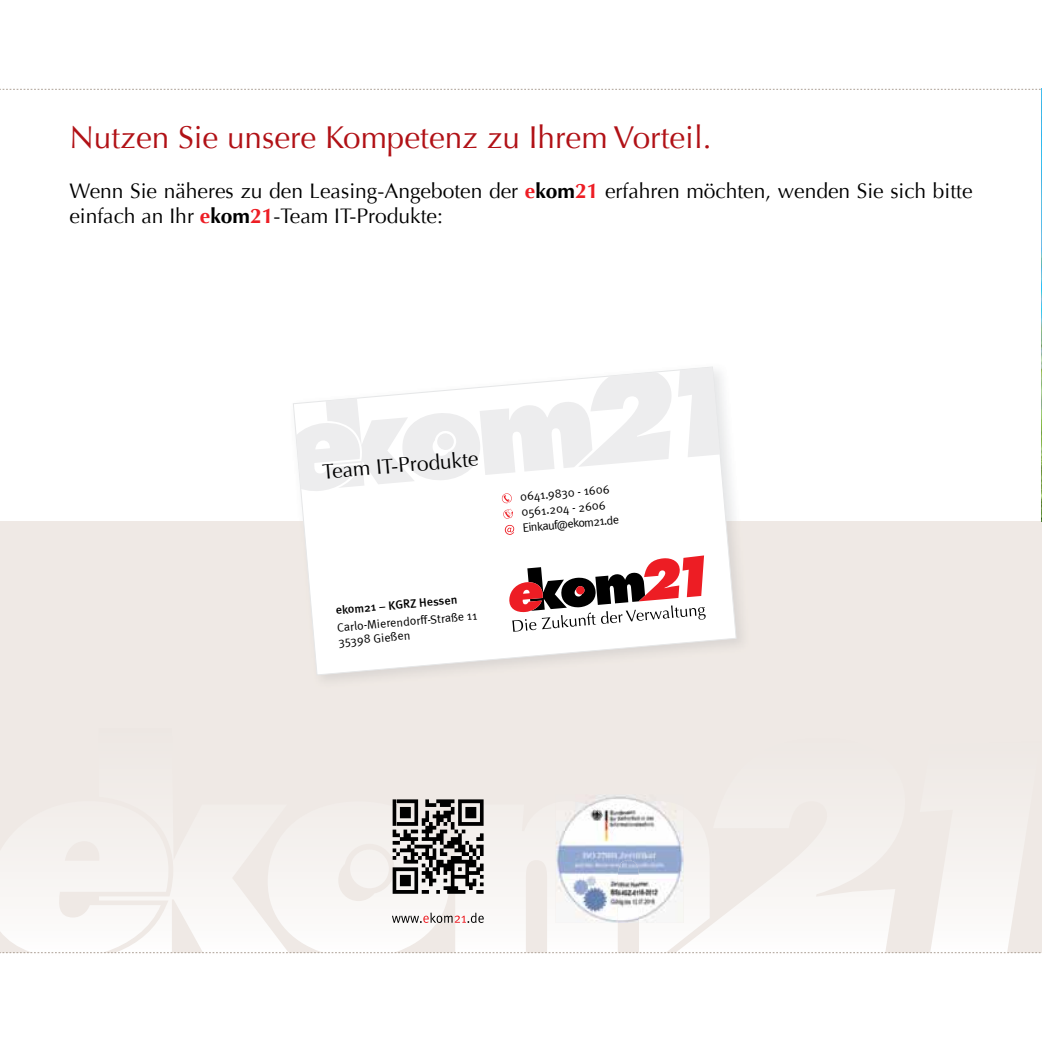
<style>
.page{position:relative;width:1042px;height:1042px;background:#fff}
.page>*{position:absolute;margin:0;border:0;box-sizing:border-box;transform-origin:0 0}
.t1{font:31.5px "Optima";color:#b11116}
.t2{font:21px/25.2px "Optima";color:#000}
.t3{font:12.25px/15.6px "Meta Normal";color:#000}
.t4{font:500 12.25px "Meta";color:#000}
.s1{font-weight:700;color:#ed1d24}
.s2{font-weight:700}
</style>
<div class="page">
<div style="left:0;top:521px;width:1042px;height:431px;background:#efe9e5"></div>
<svg style="left:0;top:799px;width:1040px;height:155px"></svg>
<svg style="left:0;top:952px;width:1042px;height:1px"></svg>
<svg style="left:0;top:89px;width:1041px;height:1px"></svg>
<svg style="left:300px;top:366px;width:437px;height:309px"></svg>
<svg style="left:504px;top:525px;width:10px;height:10px"></svg>
<svg style="left:503px;top:509px;width:10px;height:10px"></svg>
<svg style="left:501px;top:493px;width:11px;height:10px"></svg>
<svg style="left:293px;top:367px;width:434px;height:126px"></svg>
<svg style="left:509px;top:555px;width:196px;height:77px;background:#c7a5a6"></svg>
<img style="left:556px;top:795px;width:127px;height:6px">
<img style="left:556px;top:801px;width:127px;height:122px">
<svg style="left:392px;top:912px;width:92px;height:11px"></svg>
<svg style="left:393px;top:799px;width:90px;height:95px"></svg>
<img style="left:1041px;top:89px;width:1px;height:432px">
<h1 class="t1" style="left:69px;top:119px;width:643px">Nutzen Sie unsere Kompetenz zu Ihrem Vorteil.</h1>
<p class="t2" style="left:69px;top:179px;width:904px">Wenn Sie näheres zu den Leasing-Angeboten der <span class="s1">e</span><span class="s2">kom</span><span class="s1">21</span> erfahren möchten, wenden Sie sich bitte einfach an Ihr <span class="s1">e</span><span class="s2">kom</span><span class="s1">21</span>-Team IT-Produkte:</p>
<p class="t2" style="left:321px;top:459px;width:158px;rotate:-5deg">Team IT-Produkte</p>
<p class="t4" style="left:335px;top:603px;width:123px;rotate:-5deg">ekom21 – KGRZ Hessen</p>
<p class="t3" style="left:337px;top:620px;width:142px;line-height:14px;rotate:-5deg">Carlo-Mierendorff-Straße 11<br>35398 Gießen</p>
<p class="t3" style="left:519px;top:489px;width:98px;rotate:-5deg">0641.9830 - 1606<br>0561.204 - 2606<br>Einkauf@ekom21.de</p>
</div>
